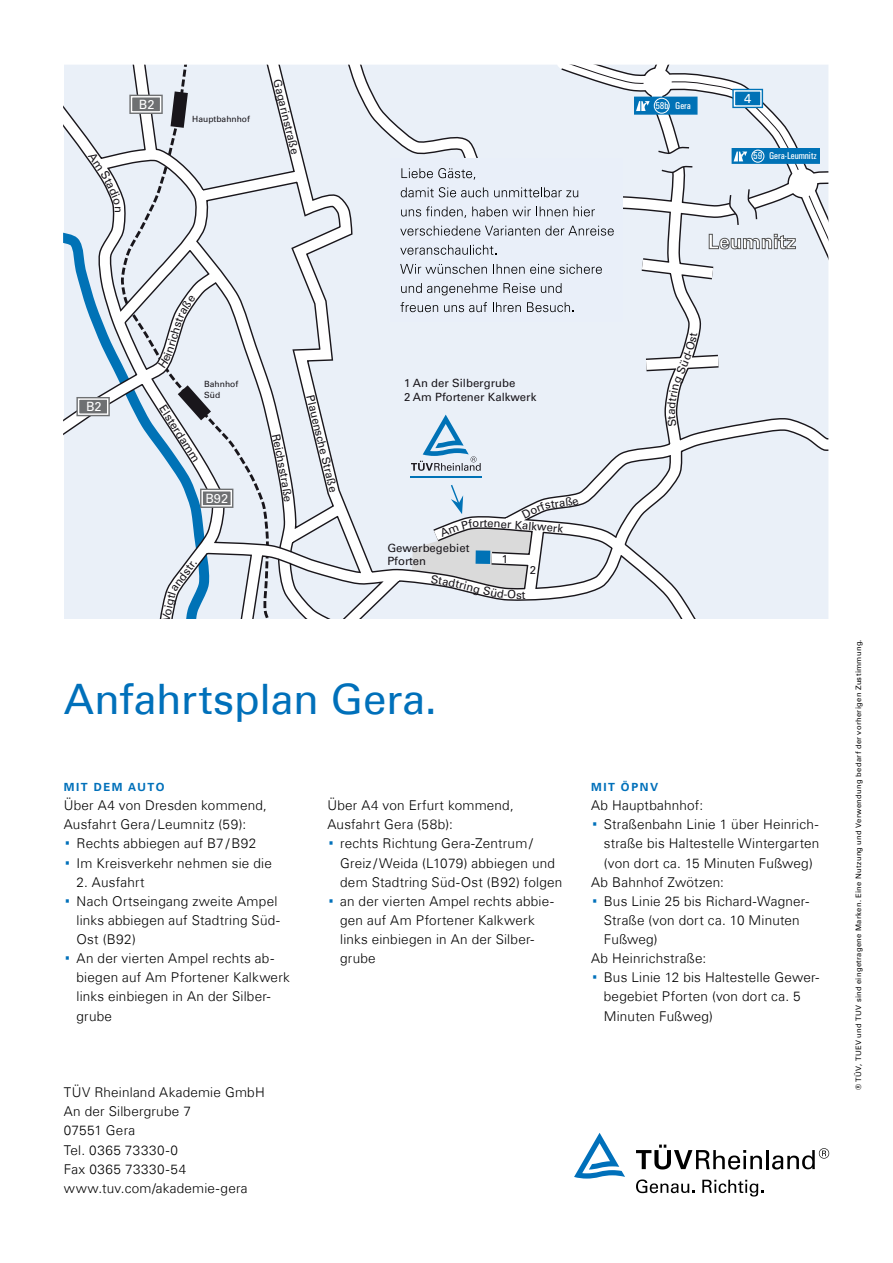
<style>
.page{position:relative;width:893px;height:1263px;background:#fff}
.page>*{position:absolute;margin:0;border:0;box-sizing:border-box;transform-origin:0 0}
.t1{font:42px "Univers Com 55 Roman";letter-spacing:-.005em;color:#0070ba}
.t2{font:700 19.95px "Univers LT";color:#fff}
.t3{font:300 13.5px/19.2px "Univers Com 45";letter-spacing:.015em;color:#000}
.t4{font:12.75px "Univers 55 Roman";color:#fff}
.t5{font:11.4px/13.6px "Univers 55 Roman";color:#19161b}
.t6{font:700 11.25px "Univers Com 65";letter-spacing:.145em;color:#0070ba}
.t7{font:500 condensed 9.9px "Univers";color:#fff}
.t8{font:8.55px/10.2px "Univers 55 Roman";color:#19161b}
.t9{font:7.5px "Univers Com 55 Roman";letter-spacing:.05em;color:#000}
.s1{font-family:"Univers Com 55 Roman";font-weight:400;font-size:27px;color:#0070ba}
</style>
<div class="page">
<svg style="left:636px;top:1144px;width:126px;height:25px"></svg>
<hr style="left:766px;top:1150px;width:3px;height:19px;background:#000">
<svg style="left:772px;top:1148px;width:57px;height:21px"></svg>
<svg style="left:636px;top:1179px;width:58px;height:14px"></svg>
<svg style="left:702px;top:1180px;width:61px;height:16px"></svg>
<svg style="left:574px;top:1133px;width:51px;height:45px"></svg>
<svg style="left:64px;top:64px;width:765px;height:555px;background:#dfe6ee"></svg>
<hr style="left:410px;top:476px;width:71px;height:1px;background:#0072b6">
<svg style="left:411px;top:415px;width:70px;height:56px;background:#bbd1e2"></svg>
<div style="left:391px;top:158px;width:232px;height:164px;background:#e9eff9"></div>
<svg style="left:401px;top:168px;width:74px;height:12px"></svg>
<svg style="left:401px;top:187px;width:87px;height:10px"></svg>
<svg style="left:494px;top:187px;width:84px;height:10px"></svg>
<svg style="left:401px;top:206px;width:65px;height:12px"></svg>
<svg style="left:472px;top:207px;width:96px;height:9px"></svg>
<svg style="left:574px;top:207px;width:21px;height:9px"></svg>
<svg style="left:400px;top:226px;width:214px;height:10px"></svg>
<svg style="left:400px;top:245px;width:96px;height:10px"></svg>
<svg style="left:400px;top:264px;width:87px;height:10px"></svg>
<svg style="left:493px;top:264px;width:109px;height:10px"></svg>
<svg style="left:401px;top:283px;width:134px;height:12px"></svg>
<svg style="left:541px;top:283px;width:21px;height:10px"></svg>
<svg style="left:400px;top:302px;width:38px;height:10px"></svg>
<svg style="left:444px;top:302px;width:43px;height:10px"></svg>
<svg style="left:493px;top:302px;width:28px;height:10px"></svg>
<svg style="left:527px;top:302px;width:47px;height:10px"></svg>
<svg style="left:88px;top:151px;width:32px;height:54px"></svg>
<svg style="left:158px;top:295px;width:38px;height:73px"></svg>
<svg style="left:162px;top:585px;width:17px;height:34px"></svg>
<svg style="left:278px;top:462px;width:14px;height:40px"></svg>
<svg style="left:667px;top:333px;width:30px;height:94px"></svg>
<svg style="left:412px;top:483px;width:167px;height:116px"></svg>
<p class="t5" style="left:125px;top:206px;width:8px;rotate:90deg">n</p>
<p class="t5" style="left:284px;top:78px;width:78px;rotate:76deg">Gagarinstraße</p>
<p class="t4" style="left:139px;top:97px;width:17px">B2</p>
<p class="t7" style="left:655px;top:100px;width:37px">58b Gera</p>
<p class="t8" style="left:192px;top:114px;width:59px">Hauptbahnhof</p>
<p class="t4" style="left:744px;top:91px;width:9px">4</p>
<p class="t7" style="left:753px;top:150px;width:65px">59 Gera-Leumnitz</p>
<h2 class="t2" style="left:708px;top:230px;width:90px">Leumnitz</h2>
<p class="t4" style="left:86px;top:399px;width:17px">B2</p>
<p class="t8" style="left:204px;top:379px;width:36px">Bahnhof<br>Süd</p>
<p class="t5" style="left:168px;top:403px;width:67px;rotate:57deg">Elsterdamm</p>
<p class="t4" style="left:205px;top:491px;width:24px">B92</p>
<p class="t5" style="left:171px;top:580px;width:32px;rotate:-53deg">ndstr.</p>
<p class="t5" style="left:282px;top:433px;width:30px;rotate:78deg">Reich</p>
<p class="t5" style="left:316px;top:393px;width:101px;rotate:76deg">Plauensche Straße</p>
<p class="t5" style="left:404px;top:377px;width:134px">1 An der Silbergrube<br>2 Am Pfortener Kalkwerk</p>
<p class="t5" style="left:387px;top:541px;width:84px">Gewerbegebiet<br>Pforten</p>
<p class="t5" style="left:479px;top:516px;width:6px">r</p>
<p class="t5" style="left:501px;top:517px;width:38px;rotate:4deg">er Kalk</p>
<p class="t5" style="left:502px;top:552px;width:8px">1</p>
<p class="t5" style="left:530px;top:563px;width:8px">2</p>
<p class="t5" style="left:457px;top:577px;width:27px;rotate:14deg">tring</p>
<h1 class="t1" style="left:64px;top:674px;width:375px">Anfahrtsplan Gera.</h1>
<p class="t6" style="left:64px;top:780px;width:102px">MIT DEM AUTO</p>
<p class="t3" style="left:64px;top:796px;width:210px">Über A4 von Dresden kommend,<br>Ausfahrt Gera / Leumnitz (59):<br><span class="s1">·</span> Rechts abbiegen auf B7 /B92<br><span class="s1">·</span> Im Kreisverkehr nehmen sie die</p>
<p class="t3" style="left:77px;top:872px;width:70px">2. Ausfahrt</p>
<p class="t3" style="left:64px;top:891px;width:215px"><span class="s1">·</span> Nach Ortseingang zweite Ampel</p>
<p class="t3" style="left:77px;top:910px;width:205px">links abbiegen auf Stadtring Süd-</p>
<p class="t3" style="left:77px;top:930px;width:61px">Ost (B92)</p>
<p class="t3" style="left:64px;top:949px;width:212px"><span class="s1">·</span> An der vierten Ampel rechts ab-</p>
<p class="t3" style="left:77px;top:968px;width:215px">biegen auf Am Pfortener Kalkwerk</p>
<p class="t3" style="left:77px;top:987px;width:195px">links einbiegen in An der Silber-</p>
<p class="t3" style="left:77px;top:1006px;width:37px">grube</p>
<p class="t3" style="left:64px;top:1083px;width:203px">TÜV Rheinland Akademie GmbH<br>An der Silbergrube 7<br>07551 Gera<br>Tel. 0365 73330-0<br>Fax 0365 73330-54 www.tuv.com/akademie-gera</p>
<p class="t3" style="left:327px;top:796px;width:188px">Über A4 von Erfurt kommend,</p>
<p class="t3" style="left:327px;top:815px;width:127px">Ausfahrt Gera (58b):</p>
<p class="t3" style="left:327px;top:834px;width:207px"><span class="s1">·</span> rechts Richtung Gera-Zentrum/</p>
<p class="t3" style="left:340px;top:853px;width:216px">Greiz /Weida (L1079) abbiegen und</p>
<p class="t3" style="left:340px;top:872px;width:224px">dem Stadtring Süd-Ost (B92) folgen</p>
<p class="t3" style="left:327px;top:891px;width:228px"><span class="s1">·</span> an der vierten Ampel rechts abbie-</p>
<p class="t3" style="left:340px;top:910px;width:196px">gen auf Am Pfortener Kalkwerk</p>
<p class="t3" style="left:340px;top:930px;width:195px">links einbiegen in An der Silber-</p>
<p class="t3" style="left:340px;top:949px;width:37px">grube</p>
<p class="t6" style="left:591px;top:780px;width:69px">MIT ÖPNV</p>
<p class="t3" style="left:591px;top:796px;width:114px">Ab Hauptbahnhof:</p>
<p class="t3" style="left:591px;top:815px;width:229px"><span class="s1">·</span> Straßenbahn Linie 1 über Heinrich-</p>
<p class="t3" style="left:604px;top:834px;width:217px">straße bis Haltestelle Wintergarten</p>
<p class="t3" style="left:604px;top:853px;width:210px">(von dort ca. 15 Minuten Fußweg)</p>
<p class="t3" style="left:591px;top:872px;width:134px">Ab Bahnhof Zwötzen:</p>
<p class="t3" style="left:591px;top:891px;width:220px"><span class="s1">·</span> Bus Linie 25 bis Richard-Wagner-</p>
<p class="t3" style="left:604px;top:910px;width:197px">Straße (von dort ca. 10 Minuten</p>
<p class="t3" style="left:604px;top:930px;width:55px">Fußweg)</p>
<p class="t3" style="left:591px;top:949px;width:117px">Ab Heinrichstraße:</p>
<p class="t3" style="left:591px;top:968px;width:229px"><span class="s1">·</span> Bus Linie 12 bis Haltestelle Gewer-</p>
<p class="t3" style="left:604px;top:987px;width:198px">begebiet Pforten (von dort ca. 5</p>
<p class="t3" style="left:604px;top:1006px;width:111px">Minuten Fußweg)</p>
<p class="t9" style="left:854px;top:1090px;width:452px;rotate:-90deg">® TÜV, TUEV und TUV sind eingetragene Marken. Eine Nutzung und Verwendung bedarf der vorherigen Zustimmung.</p>
</div>
